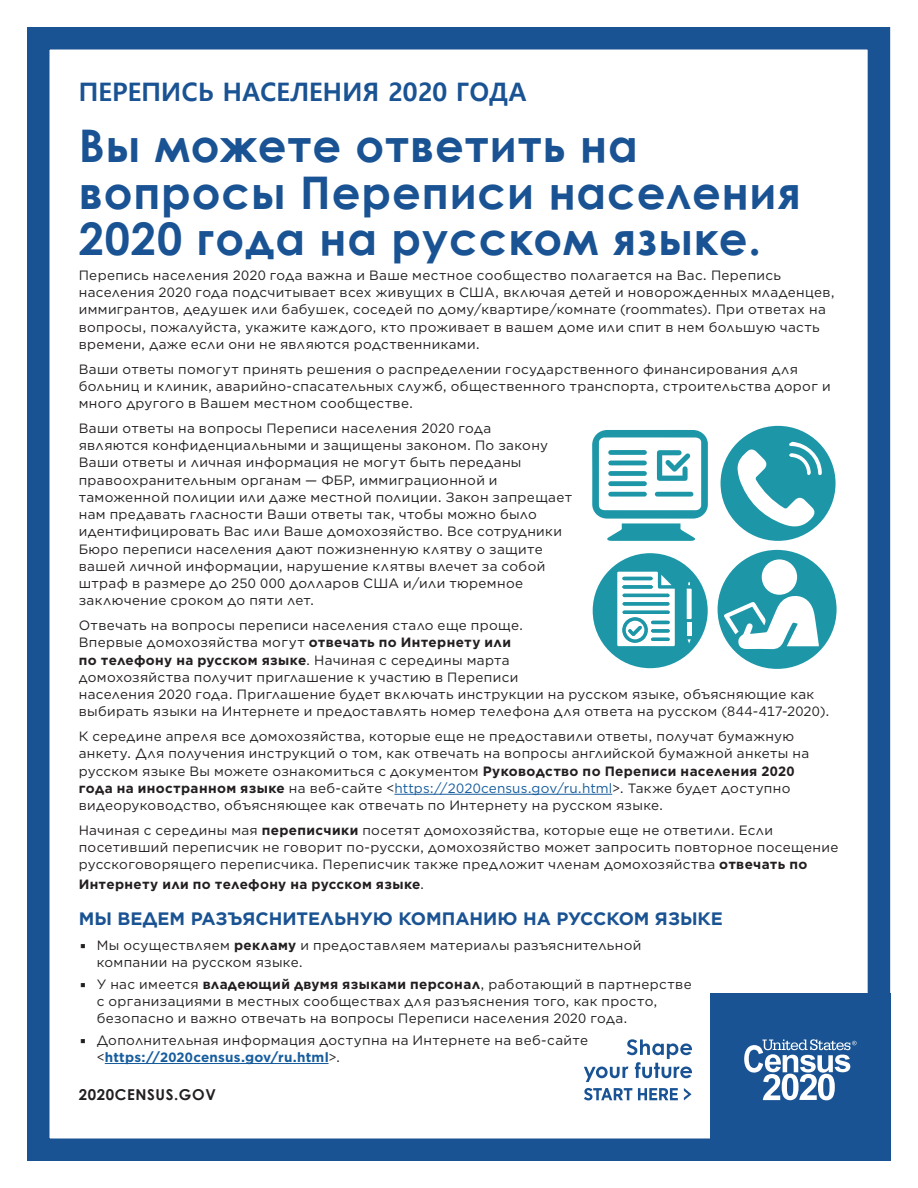
<style>
.page{position:relative;width:918px;height:1188px;background:#fff}
.page>*{position:absolute;margin:0;border:0;box-sizing:border-box;transform-origin:0 0}
.t1{font:700 45px/46.5px "Century Gothic";letter-spacing:.02em;color:#1a5393}
.t2{font:700 25.5px "Malgun Gothic";color:#1a5393}
.t3{font:700 18px "Gotham";color:#1a5393}
.t4{font:700 15px "Century Gothic";letter-spacing:.04em;color:#231f20}
.t5{font:13.5px/17.2px "Gotham";letter-spacing:.025em;color:#231f20}
.t6{font:700 13.5px "Gotham";letter-spacing:.025em;color:#231f20}
.s1{font-weight:700}
.s2{color:#175d9e}
.s3{font-weight:400}
.s4{font-family:"Lucida Sans"}
.s5{font-weight:700;color:#175d9e}
</style>
<div class="page">
<div style="left:27px;top:27px;width:863px;height:1134px;border:22px solid #1a5393"></div>
<div style="left:710px;top:994px;width:180px;height:167px;background:#1a5393"></div>
<svg style="left:584px;top:1088px;width:48px;height:12px"></svg>
<svg style="left:638px;top:1088px;width:40px;height:12px"></svg>
<svg style="left:684px;top:1088px;width:8px;height:12px"></svg>
<svg style="left:584px;top:1039px;width:108px;height:43px"></svg>
<svg style="left:744px;top:1039px;width:113px;height:61px"></svg>
<hr style="left:394px;top:794px;width:218px;height:1px;background:#175d9e">
<hr style="left:105px;top:1063px;width:224px;height:1px;background:#175d9e">
<div style="left:718px;top:550px;width:119px;height:119px;background:#1d97a8;border-radius:50%"></div>
<div style="left:762px;top:559px;width:35px;height:36px;background:#fff;border-radius:50%"></div>
<svg style="left:723px;top:594px;width:96px;height:55px"></svg>
<div style="left:721px;top:426px;width:115px;height:115px;background:#1d97a8;border-radius:50%"></div>
<svg style="left:733px;top:442px;width:89px;height:88px"></svg>
<svg style="left:592px;top:430px;width:116px;height:111px"></svg>
<div style="left:593px;top:553px;width:115px;height:115px;background:#1d97a8;border-radius:50%"></div>
<svg style="left:617px;top:568px;width:78px;height:81px"></svg>
<h2 class="t2" style="left:79px;top:76px;width:450px">ПЕРЕПИСЬ НАСЕЛЕНИЯ 2020 ГОДА</h2>
<h1 class="t1" style="left:79px;top:121px;width:724px">Вы можете ответить на вопросы Переписи населения<br>2020 года на русском языке.</h1>
<p class="t5" style="left:79px;top:266px;width:758px">Перепись населения 2020 года важна и Ваше местное сообщество полагается на Вас. Перепись населения 2020 года подсчитывает всех живущих в США, включая детей и новорожденных младенцев, иммигрантов, дедушек или бабушек, соседей по дому/квартире/комнате (roommates). При ответах на вопросы, пожалуйста, укажите каждого, кто проживает в вашем доме или спит в нем большую часть времени, даже если они не являются родственниками.</p>
<p class="t5" style="left:79px;top:360px;width:753px">Ваши ответы помогут принять решения о распределении государственного финансирования для больниц и клиник, аварийно-спасательных служб, общественного транспорта, строительства дорог и много другого в Вашем местном сообществе.</p>
<p class="t5" style="left:79px;top:419px;width:495px">Ваши ответы на вопросы Переписи населения 2020 года<br>являются конфиденциальными и защищены законом. По закону Ваши ответы и личная информация не могут быть переданы правоохранительным органам — ФБР, иммиграционной и таможенной полиции или даже местной полиции. Закон запрещает нам предавать гласности Ваши ответы так, чтобы можно было идентифицировать Вас или Ваше домохозяйство. Все сотрудники Бюро переписи населения дают пожизненную клятву о защите вашей личной информации, нарушение клятвы влечет за собой штраф в размере до 250 000 долларов США и/или тюремное заключение сроком до пяти лет.</p>
<p class="t5" style="left:79px;top:617px;width:752px">Отвечать на вопросы переписи населения стало еще проще.<br>Впервые домохозяйства могут <span class="s1">отвечать по Интернету или<br>по телефону на русском языке</span>. Начиная с середины марта<br>домохозяйства получит приглашение к участию в Переписи<br>населения 2020 года. Приглашение будет включать инструкции на русском языке, объясняющие как выбирать языки на Интернете и предоставлять номер телефона для ответа на русском (844-417-2020).</p>
<p class="t5" style="left:79px;top:728px;width:732px">К середине апреля все домохозяйства, которые еще не предоставили ответы, получат бумажную анкету. Для получения инструкций о том, как отвечать на вопросы английской бумажной анкеты на русском языке Вы можете ознакомиться с документом <span class="s1">Руководство по Переписи населения 2020 года на иностранном языке</span> на веб-сайте &lt;<span class="s2">https://2020census.gov/ru.html</span>&gt;. Также будет доступно видеоруководство, объясняющее как отвечать по Интернету на русском языке.</p>
<p class="t5" style="left:79px;top:821px;width:761px">Начиная с середины мая <span class="s1">переписчики</span> посетят домохозяйства, которые еще не ответили. Если посетивший переписчик не говорит по-русски, домохозяйство может запросить повторное посещение русскоговорящего переписчика. Переписчик также предложит членам домохозяйства <span class="s1">отвечать по</span></p>
<p class="t6" style="left:79px;top:875px;width:347px">Интернету или по телефону на русском языке<span class="s3">.</span></p>
<h3 class="t3" style="left:79px;top:907px;width:646px">МЫ ВЕДЕМ РАЗЪЯСНИТЕЛЬНУЮ КОМПАНИЮ НА РУССКОМ ЯЗЫКЕ</h3>
<p class="t5" style="left:97px;top:936px;width:546px;text-indent:-18px"><span class="s4">•</span> Мы осуществляем <span class="s1">рекламу</span> и предоставляем материалы разъяснительной компании на русском языке.</p>
<p class="t5" style="left:97px;top:975px;width:596px;text-indent:-18px"><span class="s4">•</span> У нас имеется <span class="s1">владеющий двумя языками персонал</span>, работающий в партнерстве с организациями в местных сообществах для разъяснения того, как просто, безопасно и важно отвечать на вопросы Переписи населения 2020 года.</p>
<p class="t5" style="left:97px;top:1031px;width:493px;text-indent:-18px"><span class="s4">•</span> Дополнительная информация доступна на Интернете на веб-сайте &lt;<span class="s5">https://2020census.gov/ru.html</span>&gt;.</p>
<p class="t4" style="left:79px;top:1083px;width:139px">2020CENSUS.GOV</p>
</div>
